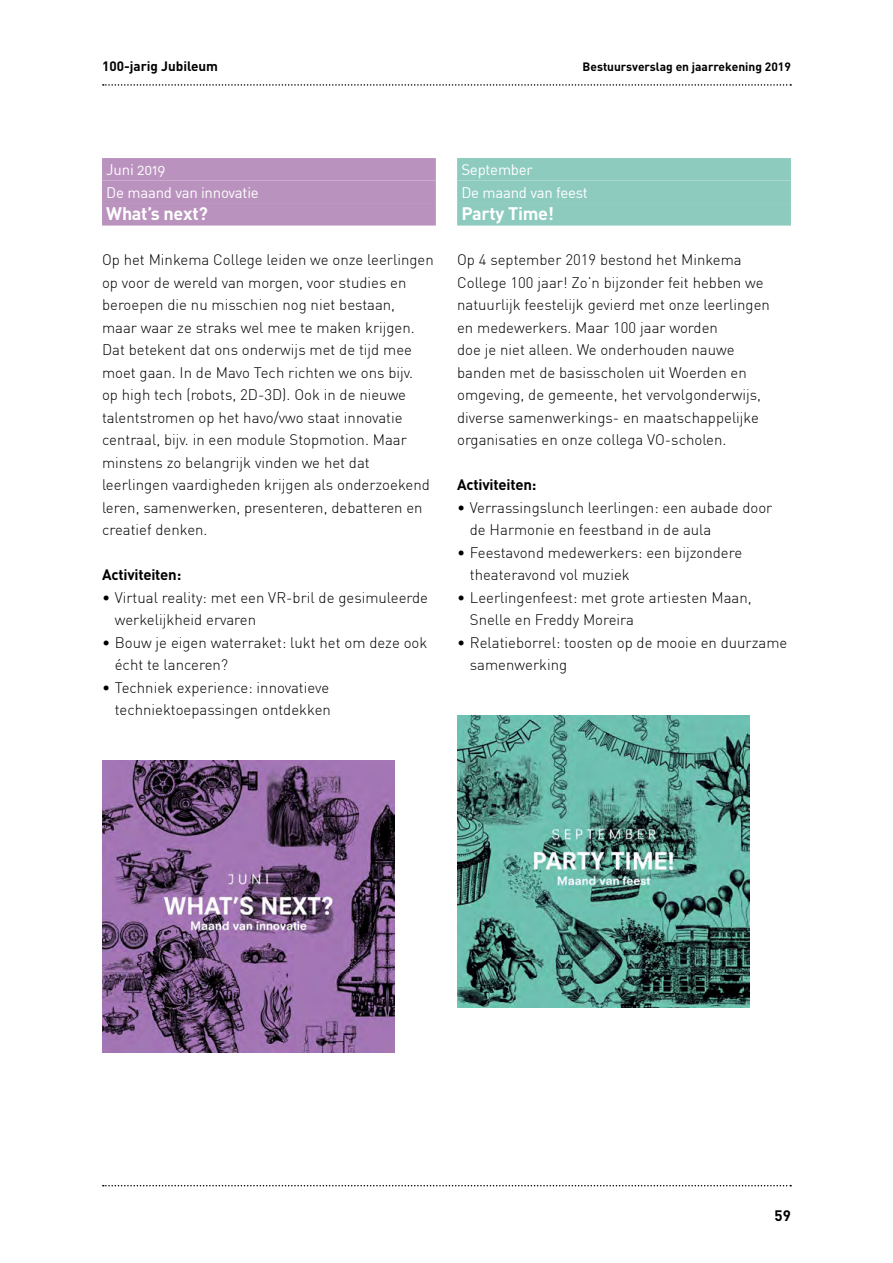
<style>
.page{position:relative;width:893px;height:1263px;background:#fff}
.page>*{position:absolute;margin:0;border:0;box-sizing:border-box;transform-origin:0 0}
.t1{font:700 18px "DIN";letter-spacing:-.015em;color:#fff}
.t2{font:300 15px/22.5px "DIN";color:#000}
.t3{font:15px/22.5px "DIN Regular Alternate";letter-spacing:-.015em;color:#fff}
.t4{font:700 15px "DIN";letter-spacing:-.015em;color:#000}
.t5{font:700 13.5px "DIN";color:#000}
.t6{font:700 12px "DIN";color:#000}
</style>
<div class="page">
<svg style="left:103px;top:84px;width:688px;height:2px"></svg>
<svg style="left:103px;top:1185px;width:688px;height:1px"></svg>
<div style="left:457px;top:158px;width:334px;height:23px;background:#8dcbbf"></div>
<div style="left:457px;top:181px;width:334px;height:22px;background:#8dcbbf"></div>
<div style="left:457px;top:203px;width:334px;height:23px;background:#8dcbbf"></div>
<div style="left:102px;top:158px;width:334px;height:23px;background:#ba92be"></div>
<div style="left:102px;top:181px;width:334px;height:22px;background:#ba92be"></div>
<div style="left:102px;top:203px;width:334px;height:23px;background:#ba92be"></div>
<img style="left:102px;top:760px;width:293px;height:293px">
<img style="left:457px;top:715px;width:293px;height:293px">
<p class="t5" style="left:102px;top:58px;width:118px">100-jarig Jubileum</p>
<p class="t6" style="left:583px;top:59px;width:210px">Bestuursverslag en jaarrekening 2019</p>
<p class="t3" style="left:106px;top:158px;width:154px">Juni 2019<br>De maand van innovatie</p>
<p class="t1" style="left:106px;top:202px;width:103px">What’s next?</p>
<p class="t2" style="left:102px;top:248px;width:333px">Op het Minkema College leiden we onze leerlingen op voor de wereld van morgen, voor studies en beroepen die nu misschien nog niet bestaan, maar waar ze straks wel mee te maken krijgen.<br>Dat betekent dat ons onderwijs met de tijd mee moet gaan. In de Mavo Tech richten we ons bijv.<br>op high tech (robots, 2D-3D). Ook in de nieuwe talentstromen op het havo/vwo staat innovatie centraal, bijv. in een module Stopmotion. Maar minstens zo belangrijk vinden we het dat leerlingen vaardigheden krijgen als onderzoekend leren, samenwerken, presenteren, debatteren en creatief denken.</p>
<p class="t4" style="left:102px;top:565px;width:81px">Activiteiten:</p>
<p class="t2" style="left:115px;top:586px;width:315px;text-indent:-13px">• Virtual reality: met een VR-bril de gesimuleerde werkelijkheid ervaren</p>
<p class="t2" style="left:115px;top:631px;width:314px;text-indent:-13px">• Bouw je eigen waterraket: lukt het om deze ook écht te lanceren?</p>
<p class="t2" style="left:102px;top:676px;width:230px;text-align:right">• Techniek experience: innovatieve techniektoepassingen ontdekken</p>
<p class="t3" style="left:461px;top:158px;width:128px">September<br>De maand van feest</p>
<p class="t1" style="left:461px;top:202px;width:94px">Party Time!</p>
<p class="t2" style="left:457px;top:248px;width:314px">Op 4 september 2019 bestond het Minkema College 100 jaar! Zo’n bijzonder feit hebben we natuurlijk feestelijk gevierd met onze leerlingen en medewerkers. Maar 100 jaar worden<br>doe je niet alleen. We onderhouden nauwe banden met de basisscholen uit Woerden en omgeving, de gemeente, het vervolgonderwijs, diverse samenwerkings- en maatschappelijke organisaties en onze collega VO-scholen.</p>
<p class="t4" style="left:457px;top:475px;width:81px">Activiteiten:</p>
<p class="t2" style="left:470px;top:496px;width:304px;text-indent:-13px">• Verrassingslunch leerlingen: een aubade door de Harmonie en feestband in de aula</p>
<p class="t2" style="left:470px;top:541px;width:274px;text-indent:-13px">• Feestavond medewerkers: een bijzondere theateravond vol muziek</p>
<p class="t2" style="left:470px;top:586px;width:283px;text-indent:-13px">• Leerlingenfeest: met grote artiesten Maan,<br>Snelle en Freddy Moreira</p>
<p class="t2" style="left:470px;top:631px;width:319px;text-indent:-13px">• Relatieborrel: toosten op de mooie en duurzame samenwerking</p>
<p class="t4" style="left:775px;top:1205px;width:18px">59</p>
</div>
